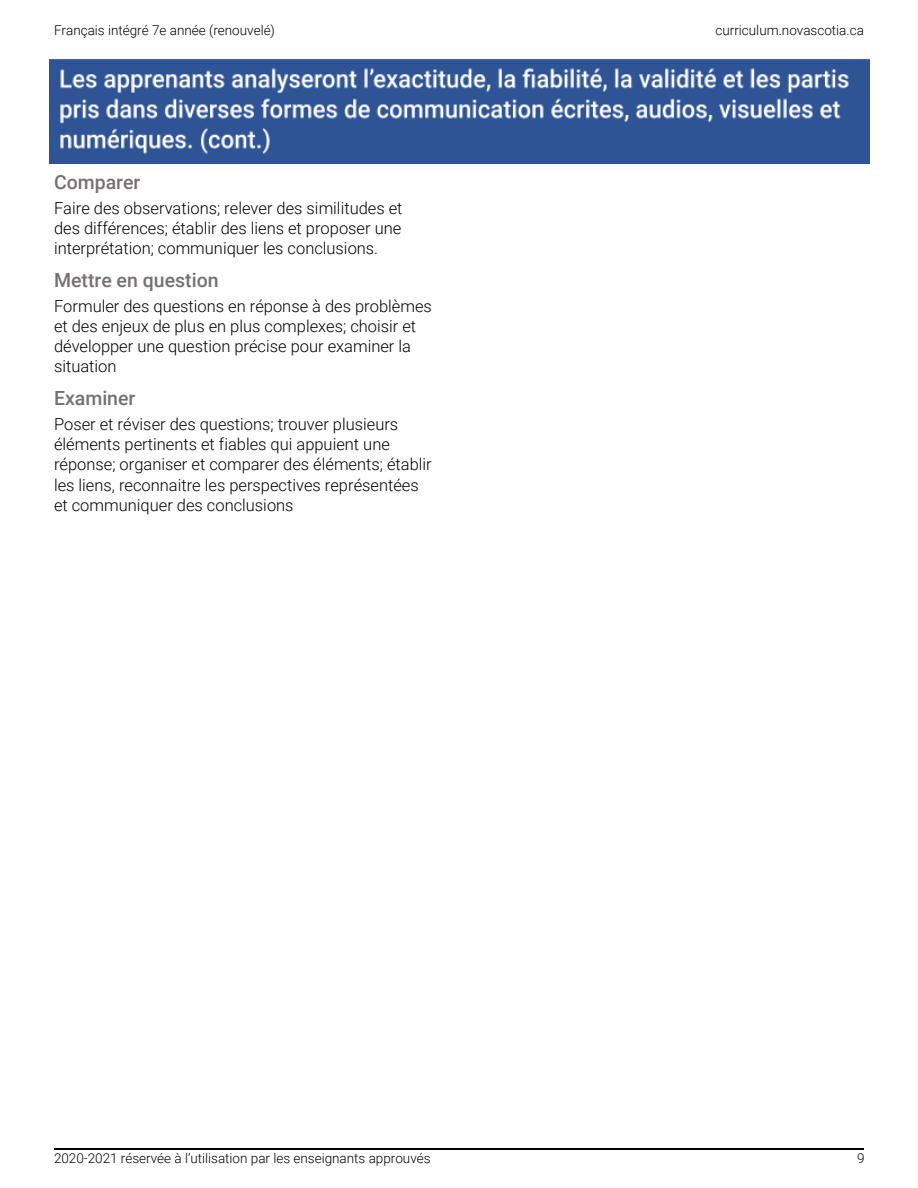
<style>
.page{position:relative;width:918px;height:1188px;background:#fff}
.page>*{position:absolute;margin:0;border:0;box-sizing:border-box;transform-origin:0 0}
.t1{font:500 19.5px "Roboto";color:#767171}
.t2{font:300 16.5px/20.2px "Roboto";color:#000}
.t3{font:300 13.5px "Roboto";color:#000}
</style>
<div class="page">
<hr style="left:54px;top:1149px;width:810px;height:1px;background:#000">
<img style="left:50px;top:60px;width:820px;height:103px">
<p class="t3" style="left:54px;top:22px;width:223px">Français intégré 7e année (renouvelé)</p>
<p class="t3" style="left:716px;top:22px;width:150px">curriculum.novascotia.ca</p>
<p class="t1" style="left:54px;top:171px;width:88px">Comparer</p>
<p class="t2" style="left:54px;top:198px;width:350px;text-align:justify">Faire des observations; relever des similitudes et des différences; établir des liens et proposer une interprétation; communiquer les conclusions.</p>
<p class="t1" style="left:54px;top:269px;width:166px">Mettre en question</p>
<p class="t2" style="left:54px;top:296px;width:379px">Formuler des questions en réponse à des problèmes et des enjeux de plus en plus complexes; choisir et développer une question précise pour examiner la situation</p>
<p class="t1" style="left:54px;top:387px;width:83px">Examiner</p>
<p class="t2" style="left:54px;top:414px;width:379px">Poser et réviser des questions; trouver plusieurs éléments pertinents et fiables qui appuient une réponse; organiser et comparer des éléments; établir les liens, reconnaitre les perspectives représentées et communiquer des conclusions</p>
<p class="t3" style="left:54px;top:1151px;width:378px">2020-2021 réservée à l’utilisation par les enseignants approuvés</p>
<p class="t3" style="left:857px;top:1151px;width:9px">9</p>
</div>
